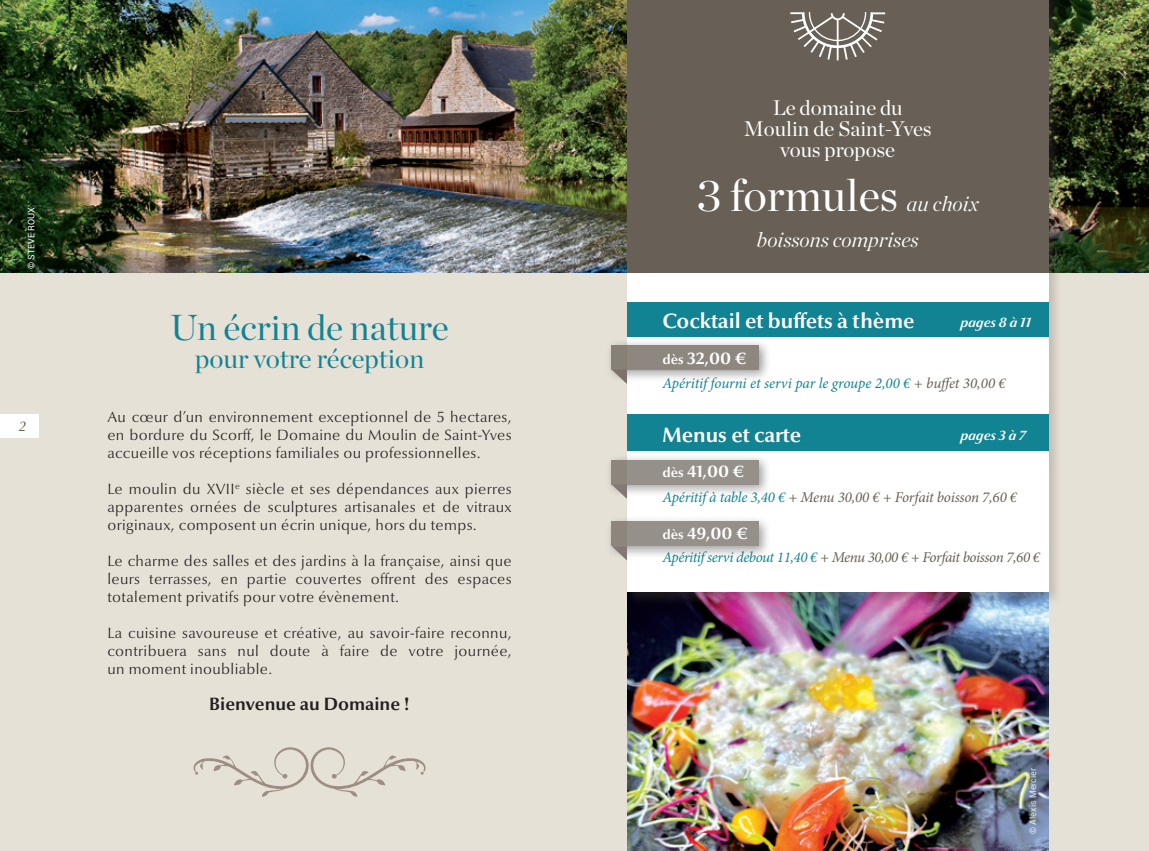
<style>
.page{position:relative;width:1149px;height:851px;background:#fff}
.page>*{position:absolute;margin:0;border:0;box-sizing:border-box;transform-origin:0 0}
.t1{font:45px "Chronicle Display";color:#fff}
.t2{font:36px "Chronicle Display";color:#128393}
.t3{font:27px "Chronicle Display";color:#128393}
.t4{font:21px/21px "Chronicle Display";color:#fff;text-align:center}
.t5{font:700 21px "Optima Nova LT Pro";color:#fff}
.t6{font:italic 300 21px "Chronicle Display";color:#fff}
.t7{font:700 18px "Optima Nova LT Pro";color:#231f20}
.t8{font:700 16.5px "Optima Nova LT Pro";color:#fff}
.t9{font:300 15px/18px "Optima Nova LT Pro";letter-spacing:.025em;color:#231f20;text-align:justify}
.t10{font:italic 15px "Minion Pro";letter-spacing:-.025em;color:#686056}
.t11{font:italic 15px "Minion Pro";letter-spacing:-.005em;color:#128393}
.t12{font:italic 700 13.5px "Optima Nova LT Pro";color:#fff}
.t13{font:italic 13.5px "Optima Nova LT Pro";color:#686056}
.t14{font:9px "Roboto";color:#fff}
.s1{font-weight:300;font-style:italic;font-size:21px}
.s2{font-size:13.5px}
.s3{color:#686056}
.s4{color:#128393}
</style>
<div class="page">
<div style="left:0;top:272px;width:1148px;height:578px;background:#e6e1d7"></div>
<img style="left:627px;top:606px;width:421px;height:244px">
<img style="left:0;top:0;width:1148px;height:272px">
<div style="left:624px;top:0;width:438px;height:606px;background:#686056;opacity:.27"></div>
<div style="left:626px;top:0;width:422px;height:591px;background:#fff"></div>
<div style="left:626px;top:0;width:422px;height:272px;background:#686056"></div>
<svg style="left:192px;top:745px;width:235px;height:52px;background:#ddd7cc"></svg>
<svg style="left:790px;top:12px;width:94px;height:48px"></svg>
<div style="left:626px;top:302px;width:422px;height:35px;background:#128393"></div>
<div style="left:626px;top:415px;width:422px;height:36px;background:#128393"></div>
<div style="left:605px;top:339px;width:165px;height:42px;background:#231f20;opacity:.61"></div>
<div style="left:611px;top:345px;width:147px;height:24px;background:#8d8780"></div>
<svg style="left:611px;top:369px;width:15px;height:15px"></svg>
<div style="left:605px;top:454px;width:165px;height:42px;background:#231f20;opacity:.61"></div>
<div style="left:611px;top:460px;width:147px;height:24px;background:linear-gradient(to right,#928c84,#96928b)"></div>
<svg style="left:611px;top:484px;width:15px;height:15px"></svg>
<div style="left:605px;top:515px;width:165px;height:43px;background:#231f20;opacity:.61"></div>
<div style="left:611px;top:521px;width:147px;height:25px;background:linear-gradient(to right,#928c84,#96928b)"></div>
<svg style="left:611px;top:546px;width:15px;height:14px"></svg>
<div style="left:0;top:414px;width:39px;height:23px;background:#fff"></div>
<p class="t14" style="left:25px;top:269px;width:63px;rotate:-90deg">© STEVE ROUX</p>
<p class="t13" style="left:19px;top:418px;width:11px">2</p>
<h2 class="t2" style="left:170px;top:300px;width:280px">Un écrin de nature</h2>
<h3 class="t3" style="left:195px;top:337px;width:230px">pour votre réception</h3>
<p class="t9" style="left:107px;top:407px;width:405px">Au cœur d’un environnement exceptionnel de 5 hectares, en bordure du Scorff, le Domaine du Moulin de Saint-Yves accueille vos réceptions familiales ou professionnelles.</p>
<p class="t9" style="left:107px;top:479px;width:405px">Le moulin du XVII<sup>e</sup> siècle et ses dépendances aux pierres apparentes ornées de sculptures artisanales et de vitraux originaux, composent un écrin unique, hors du temps.</p>
<p class="t9" style="left:107px;top:551px;width:405px">Le charme des salles et des jardins à la française, ainsi que leurs terrasses, en partie couvertes offrent des espaces totalement privatifs pour votre évènement.</p>
<p class="t9" style="left:107px;top:623px;width:405px">La cuisine savoureuse et créative, au savoir-faire reconnu, contribuera sans nul doute à faire de votre journée, un moment inoubliable.</p>
<p class="t7" style="left:209px;top:692px;width:202px">Bienvenue au Domaine !</p>
<h3 class="t4" style="left:743px;top:96px;width:189px">Le domaine du<br>Moulin de Saint-Yves vous propose</h3>
<h1 class="t1" style="left:696px;top:161px;width:283px">3 formules <span class="s1">au choix</span></h1>
<h3 class="t6" style="left:756px;top:224px;width:163px">boissons comprises</h3>
<h3 class="t5" style="left:662px;top:307px;width:253px">Cocktail et buffets à thème</h3>
<p class="t8" style="left:662px;top:348px;width:86px"><span class="s2">dès</span> 32,00 €</p>
<p class="t12" style="left:960px;top:314px;width:72px">pages 8 à 11</p>
<p class="t11" style="left:662px;top:372px;width:345px">Apéritif fourni et servi par le groupe 2,00 € <span class="s3">+ buffet 30,00 €</span></p>
<h3 class="t5" style="left:662px;top:421px;width:140px">Menus et carte</h3>
<p class="t12" style="left:960px;top:426px;width:67px">pages 3 à 7</p>
<p class="t8" style="left:662px;top:461px;width:84px"><span class="s2">dès</span> 41,00 €</p>
<p class="t10" style="left:662px;top:486px;width:356px"><span class="s4">Apéritif à table 3,40 €</span> + Menu 30,00 € + Forfait boisson 7,60 €</p>
<p class="t8" style="left:662px;top:523px;width:87px"><span class="s2">dès</span> 49,00 €</p>
<p class="t10" style="left:662px;top:546px;width:379px"><span class="s4">Apéritif servi debout 11,40 €</span> + Menu 30,00 € + Forfait boisson 7,60 €</p>
<p class="t14" style="left:1026px;top:833px;width:68px;rotate:-90deg">© Alexis Mercier</p>
</div>
